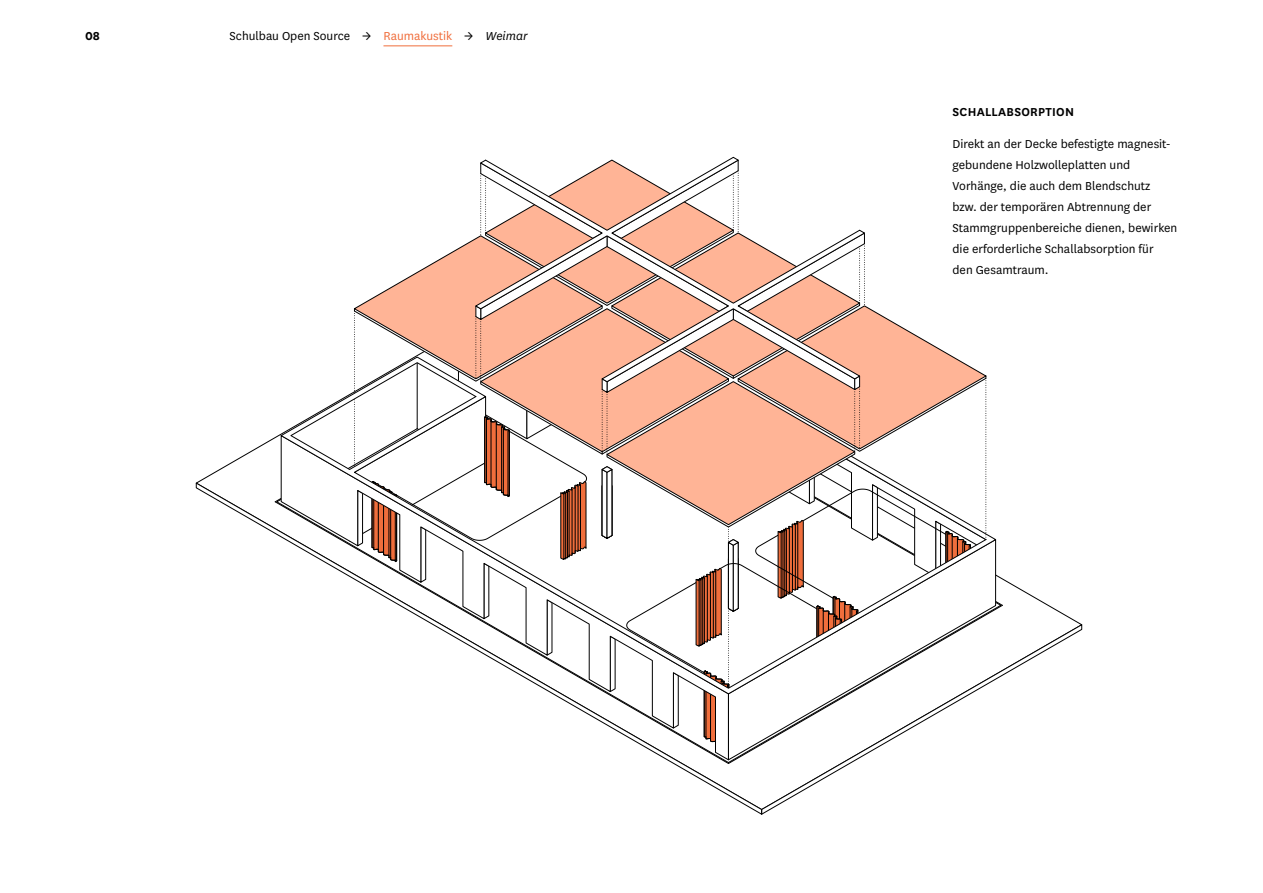
<style>
.page{position:relative;width:1263px;height:893px;background:#fff}
.page>*{position:absolute;margin:0;border:0;box-sizing:border-box;transform-origin:0 0}
.t1{font:13.5px/21px "National";color:#000}
.t2{font:600 13.5px "National";letter-spacing:.02em;color:#000}
.t3{font:700 13.5px "National";color:#000}
.s1{color:#f06e3c}
.s2{font-style:italic}
</style>
<div class="page">
<svg style="left:196px;top:483px;width:886px;height:331px"></svg>
<svg style="left:275px;top:498px;width:6px;height:4px"></svg>
<svg style="left:291px;top:157px;width:712px;height:607px"></svg>
<hr style="left:383px;top:45px;width:69px;height:1px;background:#f06e3c">
<p class="t3" style="left:85px;top:26px;width:16px">08</p>
<p class="t1" style="left:230px;top:25px;width:300px">Schulbau Open Source → <span class="s1">Raumakustik</span> → <span class="s2">Weimar</span></p>
<p class="t2" style="left:952px;top:103px;width:123px">SCHALLABSORPTION</p>
<p class="t1" style="left:952px;top:133px;width:226px">Direkt an der Decke befestigte magnesit&shy;gebundene Holzwolleplatten und Vorhänge, die auch dem Blendschutz bzw. der temporären Abtrennung der Stammgruppenbereiche dienen, bewirken die erforderliche Schallabsorption für<br>den Gesamtraum.</p>
</div>
